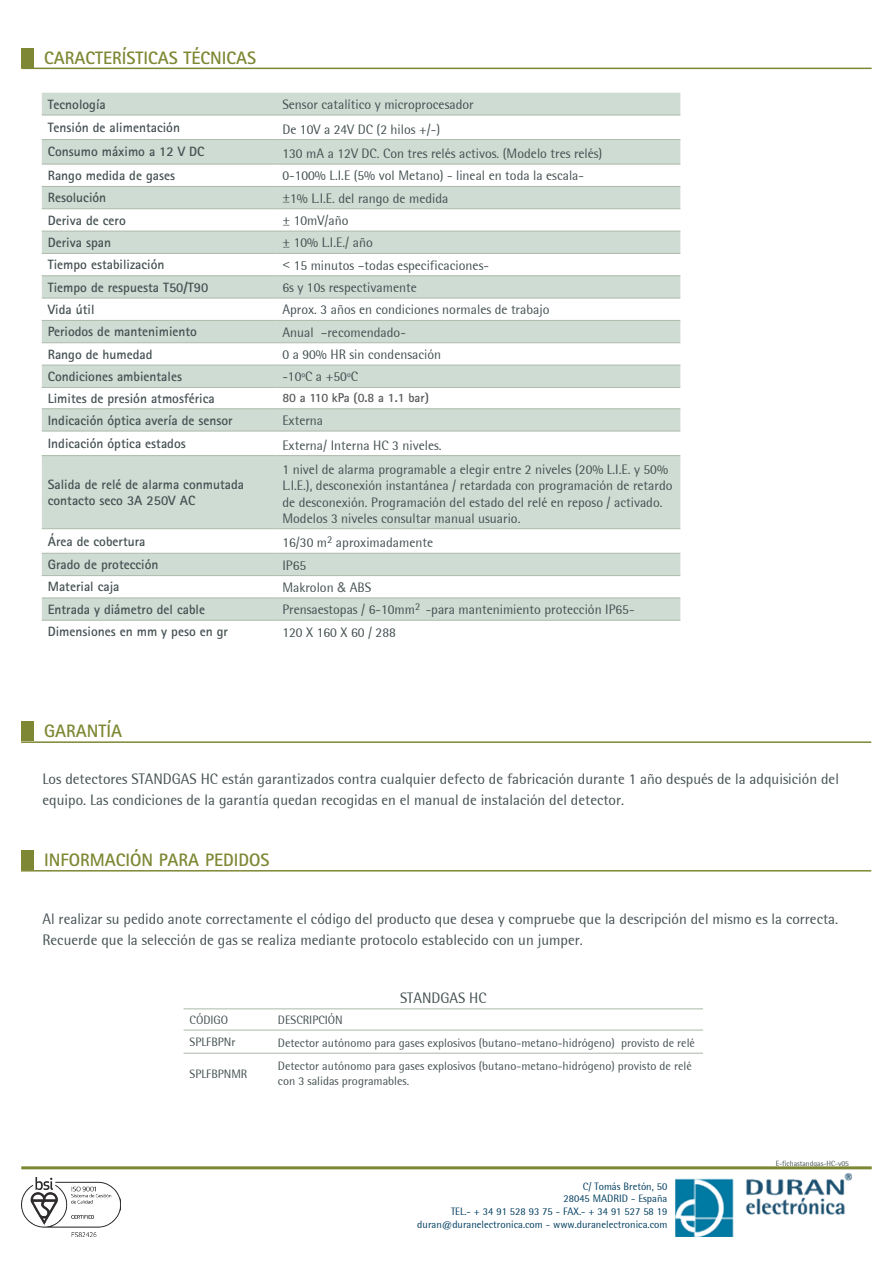
<style>
.page{position:relative;width:893px;height:1263px;background:#fff}
.page>*{position:absolute;margin:0;border:0;box-sizing:border-box;transform-origin:0 0}
.t1{font:700 18px "Rotis Sans Serif";color:#7e8733}
.t2{font:15px/21px "Rotis Semi Sans";color:#445052}
.t3{font:13.5px/16.2px "Rotis Semi Sans";color:#445052}
.t4{font:700 13.5px/16.2px "Rotis Sans Serif";color:#445052}
.t5{font:700 12.75px "Rotis Sans Serif";color:#57585a}
.t6{font:12px/14.4px "Rotis Semi Sans";color:#445052}
.t7{font:10.5px "Rotis Semi Sans";color:#003e60}
.t8{font:7.5px "Rotis Semi Sans";color:#445052}
.s1{font-family:"Arial";color:#5f6667}
</style>
<div class="page">
<img style="left:676px;top:1173px;width:175px;height:63px">
<hr style="left:21px;top:1166px;width:851px;height:3px;background:#7e8733">
<hr style="left:184px;top:1008px;width:88px;height:1px;background:#acb9aa">
<hr style="left:272px;top:1008px;width:431px;height:1px;background:#acb9aa">
<hr style="left:184px;top:1030px;width:88px;height:1px;background:#acb9aa">
<hr style="left:272px;top:1030px;width:431px;height:1px;background:#acb9aa">
<hr style="left:184px;top:1053px;width:88px;height:1px;background:#acb9aa">
<hr style="left:272px;top:1053px;width:431px;height:1px;background:#acb9aa">
<div style="left:42px;top:93px;width:638px;height:22px;background:#cedcd3"></div>
<svg style="left:42px;top:140px;width:638px;height:158px;fill:#cedcd3"></svg>
<svg style="left:42px;top:321px;width:638px;height:299px;fill:#cedcd3"></svg>
<svg style="left:42px;top:343px;width:638px;height:112px"></svg>
<hr style="left:42px;top:115px;width:234px;height:1px;background:#acb9aa">
<hr style="left:276px;top:115px;width:404px;height:1px;background:#acb9aa">
<hr style="left:42px;top:139px;width:234px;height:1px;background:#acb9aa">
<hr style="left:276px;top:139px;width:404px;height:1px;background:#acb9aa">
<hr style="left:42px;top:164px;width:234px;height:1px;background:#acb9aa">
<hr style="left:276px;top:164px;width:404px;height:1px;background:#acb9aa">
<hr style="left:42px;top:186px;width:234px;height:1px;background:#acb9aa">
<hr style="left:276px;top:186px;width:404px;height:1px;background:#acb9aa">
<hr style="left:42px;top:208px;width:234px;height:1px;background:#acb9aa">
<hr style="left:276px;top:208px;width:404px;height:1px;background:#acb9aa">
<hr style="left:42px;top:231px;width:234px;height:1px;background:#acb9aa">
<hr style="left:276px;top:231px;width:404px;height:1px;background:#acb9aa">
<hr style="left:42px;top:253px;width:234px;height:1px;background:#acb9aa">
<hr style="left:276px;top:253px;width:404px;height:1px;background:#acb9aa">
<hr style="left:42px;top:275px;width:234px;height:1px;background:#acb9aa">
<hr style="left:276px;top:275px;width:404px;height:1px;background:#acb9aa">
<hr style="left:42px;top:298px;width:234px;height:1px;background:#acb9aa">
<hr style="left:276px;top:298px;width:404px;height:1px;background:#acb9aa">
<hr style="left:42px;top:320px;width:234px;height:1px;background:#acb9aa">
<hr style="left:276px;top:320px;width:404px;height:1px;background:#acb9aa">
<hr style="left:42px;top:342px;width:234px;height:1px;background:#acb9aa">
<hr style="left:276px;top:342px;width:404px;height:1px;background:#acb9aa">
<hr style="left:42px;top:365px;width:234px;height:1px;background:#acb9aa">
<hr style="left:276px;top:365px;width:404px;height:1px;background:#acb9aa">
<hr style="left:42px;top:387px;width:234px;height:1px;background:#acb9aa">
<hr style="left:276px;top:387px;width:404px;height:1px;background:#acb9aa">
<hr style="left:42px;top:408px;width:234px;height:1px;background:#acb9aa">
<hr style="left:276px;top:408px;width:404px;height:1px;background:#acb9aa">
<hr style="left:42px;top:431px;width:234px;height:1px;background:#acb9aa">
<hr style="left:276px;top:431px;width:404px;height:1px;background:#acb9aa">
<hr style="left:42px;top:455px;width:234px;height:1px;background:#acb9aa">
<hr style="left:276px;top:455px;width:404px;height:1px;background:#acb9aa">
<hr style="left:42px;top:528px;width:234px;height:1px;background:#acb9aa">
<hr style="left:276px;top:528px;width:404px;height:1px;background:#acb9aa">
<hr style="left:42px;top:553px;width:234px;height:1px;background:#acb9aa">
<hr style="left:276px;top:553px;width:404px;height:1px;background:#acb9aa">
<hr style="left:42px;top:575px;width:234px;height:1px;background:#acb9aa">
<hr style="left:276px;top:575px;width:404px;height:1px;background:#acb9aa">
<hr style="left:42px;top:597px;width:234px;height:1px;background:#acb9aa">
<hr style="left:276px;top:597px;width:404px;height:1px;background:#acb9aa">
<hr style="left:42px;top:620px;width:234px;height:1px;background:#acb9aa">
<hr style="left:276px;top:620px;width:404px;height:1px;background:#acb9aa">
<img style="left:22px;top:1177px;width:98px;height:59px">
<div style="left:21px;top:48px;width:13px;height:19px;background:#7e8733"></div>
<hr style="left:21px;top:68px;width:851px;height:1px;background:#7e8733">
<div style="left:21px;top:722px;width:13px;height:19px;background:#7e8733"></div>
<hr style="left:21px;top:741px;width:850px;height:2px;background:#7e8733">
<div style="left:21px;top:850px;width:13px;height:20px;background:#7e8733"></div>
<hr style="left:21px;top:870px;width:850px;height:1px;background:#7e8733">
<p class="t1" style="left:44px;top:46px;width:214px">CARACTERÍSTICAS TÉCNICAS</p>
<p class="t4" style="left:48px;top:96px;width:59px">Tecnología</p>
<p class="t3" style="left:282px;top:96px;width:193px">Sensor catalítico y microprocesador</p>
<p class="t4" style="left:48px;top:119px;width:134px">Tensión de alimentación</p>
<p class="t3" style="left:282px;top:121px;width:159px">De 10V a 24V DC (2 hilos +/-)</p>
<p class="t4" style="left:48px;top:144px;width:158px">Consumo máximo a 12 V DC</p>
<p class="t3" style="left:282px;top:145px;width:321px">130 mA a 12V DC. Con tres relés activos. (Modelo tres relés)</p>
<p class="t4" style="left:48px;top:167px;width:129px">Rango medida de gases</p>
<p class="t3" style="left:282px;top:168px;width:303px">0-100% L.I.E (5% vol Metano) - lineal en toda la escala-</p>
<p class="t4" style="left:48px;top:189px;width:60px">Resolución</p>
<p class="t3" style="left:282px;top:190px;width:168px">±1% L.I.E. del rango de medida</p>
<p class="t4" style="left:48px;top:212px;width:79px">Deriva de cero</p>
<p class="t3" style="left:282px;top:212px;width:68px">± 10mV/año</p>
<p class="t4" style="left:48px;top:234px;width:65px">Deriva span</p>
<p class="t3" style="left:282px;top:235px;width:92px">± 10% L.I.E./ año</p>
<p class="t4" style="left:48px;top:256px;width:118px">Tiempo estabilización</p>
<p class="t3" style="left:282px;top:257px;width:208px">&lt; 15 minutos –todas especificaciones-</p>
<p class="t4" style="left:48px;top:279px;width:162px">Tiempo de respuesta T50/T90</p>
<p class="t3" style="left:282px;top:279px;width:136px">6s y 10s respectivamente</p>
<p class="t4" style="left:48px;top:301px;width:48px">Vida útil</p>
<p class="t3" style="left:282px;top:302px;width:269px">Aprox. 3 años en condiciones normales de trabajo</p>
<p class="t4" style="left:48px;top:323px;width:151px">Periodos de mantenimiento</p>
<p class="t3" style="left:282px;top:324px;width:125px">Anual –recomendado-</p>
<p class="t4" style="left:48px;top:346px;width:106px">Rango de humedad</p>
<p class="t3" style="left:282px;top:346px;width:160px">0 a 90% HR sin condensación</p>
<p class="t4" style="left:48px;top:368px;width:136px">Condiciones ambientales</p>
<p class="t3" style="left:282px;top:369px;width:77px">-10ºC a +50ºC</p>
<p class="t4" style="left:48px;top:390px;width:168px">Limites de presión atmosférica</p>
<p class="t5" style="left:282px;top:390px;width:148px">80 a 110 kPa (0.8 a 1.1 bar)</p>
<p class="t4" style="left:48px;top:412px;width:186px">Indicación óptica avería de sensor</p>
<p class="t3" style="left:282px;top:412px;width:42px">Externa</p>
<p class="t4" style="left:48px;top:435px;width:139px">Indicación óptica estados</p>
<p class="t3" style="left:282px;top:437px;width:161px">Externa/ Interna HC 3 niveles.</p>
<p class="t4" style="left:48px;top:476px;width:198px">Salida de relé de alarma conmutada contacto seco 3A 250V AC</p>
<p class="t3" style="left:282px;top:461px;width:392px">1 nivel de alarma programable a elegir entre 2 niveles (20% L.I.E. y 50%<br>L.I.E.), desconexión instantánea / retardada con programación de retardo de desconexión. Programación del estado del relé en reposo / activado.</p>
<p class="t3" style="left:282px;top:510px;width:240px">Modelos 3 niveles consultar manual usuario.</p>
<p class="t4" style="left:48px;top:533px;width:99px">Área de cobertura</p>
<p class="t3" style="left:282px;top:534px;width:152px">16/30 m<sup>2</sup> aproximadamente</p>
<p class="t4" style="left:48px;top:556px;width:112px">Grado de protección</p>
<p class="t3" style="left:282px;top:557px;width:25px">IP65</p>
<p class="t4" style="left:48px;top:578px;width:73px">Material caja</p>
<p class="t3" style="left:282px;top:579px;width:90px">Makrolon <span class="s1">&amp;</span> ABS</p>
<p class="t4" style="left:48px;top:601px;width:159px">Entrada y diámetro del cable</p>
<p class="t3" style="left:282px;top:601px;width:354px">Prensaestopas / 6-10mm<sup>2</sup> -para mantenimiento protección IP65-</p>
<p class="t4" style="left:48px;top:623px;width:182px">Dimensiones en mm y peso en gr</p>
<p class="t3" style="left:282px;top:624px;width:115px">120 X 160 X 60 / 288</p>
<p class="t1" style="left:44px;top:720px;width:79px">GARANTÍA</p>
<p class="t2" style="left:43px;top:769px;width:798px">Los detectores STANDGAS HC están garantizados contra cualquier defecto de fabricación durante 1 año después de la adquisición del equipo. Las condiciones de la garantía quedan recogidas en el manual de instalación del detector.</p>
<p class="t1" style="left:44px;top:849px;width:227px">INFORMACIÓN PARA PEDIDOS</p>
<p class="t2" style="left:43px;top:908px;width:797px">Al realizar su pedido anote correctamente el código del producto que desea y compruebe que la descripción del mismo es la correcta.</p>
<p class="t2" style="left:43px;top:929px;width:542px">Recuerde que la selección de gas se realiza mediante protocolo establecido con un jumper.</p>
<p class="t2" style="left:400px;top:987px;width:88px">STANDGAS HC</p>
<p class="t6" style="left:190px;top:1013px;width:40px">CÓDIGO</p>
<p class="t6" style="left:278px;top:1013px;width:66px">DESCRIPCIÓN</p>
<p class="t6" style="left:190px;top:1035px;width:47px">SPLFBPNr</p>
<p class="t6" style="left:278px;top:1036px;width:419px">Detector autónomo para gases explosivos (butano-metano-hidrógeno) provisto de relé</p>
<p class="t6" style="left:190px;top:1066px;width:59px">SPLFBPNMR</p>
<p class="t6" style="left:278px;top:1059px;width:415px">Detector autónomo para gases explosivos (butano-metano-hidrógeno) provisto de relé con 3 salidas programables.</p>
<p class="t7" style="left:583px;top:1180px;width:86px">C/ Tomás Bretón, 50</p>
<p class="t7" style="left:564px;top:1192px;width:105px">28045 MADRID - España</p>
<p class="t7" style="left:451px;top:1205px;width:218px">TEL.- + 34 91 528 93 75 - FAX.- + 34 91 527 58 19</p>
<p class="t7" style="left:417px;top:1218px;width:252px">duran@duranelectronica.com - www.duranelectronica.com</p>
<p class="t8" style="left:776px;top:1159px;width:75px">E-fichastandgas-HC-v05</p>
</div>
